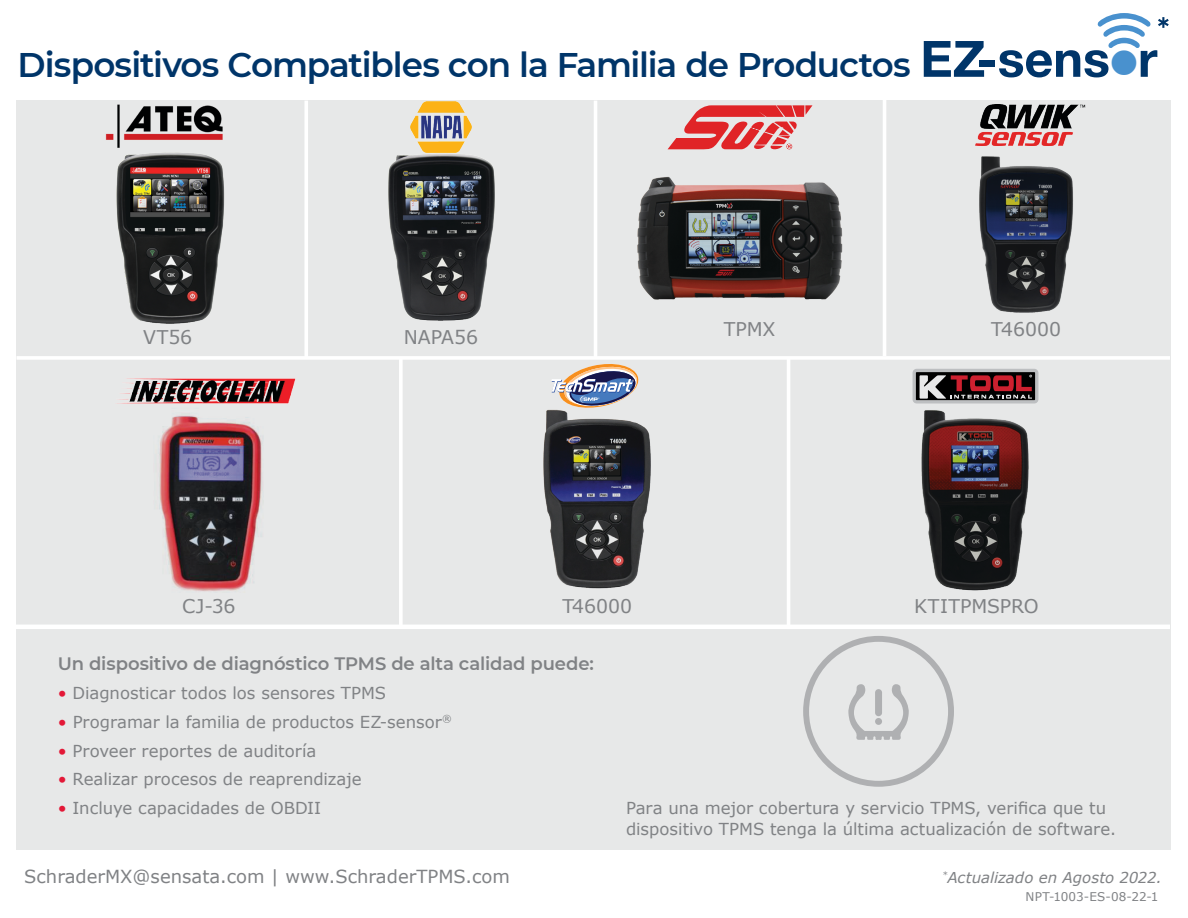
<style>
.page{position:relative;width:1188px;height:918px;background:#fff}
.page>*{position:absolute;margin:0;border:0;box-sizing:border-box;transform-origin:0 0}
.t1{font:700 50.1px "Helvetica Neue";color:#003569}
.t2{font:600 34.2px "Montserrat";letter-spacing:-.03em;color:#003569}
.t3{font:18.9px "Verdana";letter-spacing:-.005em;color:#808285}
.t4{font:600 18px "Montserrat";letter-spacing:-.01em;color:#808285}
.t5{font:18px "Verdana";color:#808285}
.t6{font:16.5px/21px "Verdana";color:#808285}
.t7{font:italic 15px "Verdana";color:#808285}
.t8{font:12px "Verdana";letter-spacing:.015em;color:#808285}
.s1{color:#4991ce}
.s2{color:#e31837}
</style>
<div class="page">
<svg style="left:1097px;top:13px;width:54px;height:35px"></svg>
<div style="left:16px;top:100px;width:1156px;height:750px;background:#e7e8e8"></div>
<hr style="left:17px;top:356px;width:1153px;height:4px;background:#fff">
<img style="left:116px;top:152px;width:109px;height:172px">
<img style="left:388px;top:155px;width:107px;height:166px">
<img style="left:148px;top:403px;width:126px;height:189px">
<img style="left:637px;top:177px;width:206px;height:122px">
<img style="left:921px;top:410px;width:108px;height:181px">
<img style="left:105px;top:104px;width:118px;height:44px">
<svg style="left:551px;top:364px;width:87px;height:43px"></svg>
<img style="left:119px;top:378px;width:176px;height:25px">
<img style="left:407px;top:101px;width:67px;height:56px">
<hr style="left:15px;top:625px;width:1155px;height:4px;background:#fff">
<svg style="left:1158px;top:17px;width:11px;height:11px"></svg>
<hr style="left:399px;top:358px;width:4px;height:267px;background:#fff">
<hr style="left:304px;top:101px;width:4px;height:257px;background:#fff">
<hr style="left:594px;top:101px;width:3px;height:257px;background:#fff">
<img style="left:979px;top:156px;width:94px;height:157px">
<img style="left:543px;top:407px;width:108px;height:182px">
<hr style="left:883px;top:99px;width:3px;height:257px;background:#fff">
<hr style="left:787px;top:358px;width:3px;height:271px;background:#fff">
<img style="left:975px;top:105px;width:111px;height:41px">
<svg style="left:913px;top:369px;width:125px;height:34px;background:#6b4c50"></svg>
<svg style="left:803px;top:636px;width:151px;height:151px"></svg>
<svg style="left:668px;top:105px;width:144px;height:44px"></svg>
<p class="t2" style="left:18px;top:41px;width:894px">Dispositivos Compatibles con la Familia de Productos</p>
<p class="t1" style="left:920px;top:20px;width:239px">EZ-sens<span class="s1">■</span>r</p>
<p class="t3" style="left:143px;top:325px;width:51px">VT56</p>
<p class="t3" style="left:404px;top:325px;width:76px">NAPA56</p>
<p class="t3" style="left:724px;top:317px;width:53px">TPMX</p>
<p class="t3" style="left:182px;top:594px;width:55px">CJ-36</p>
<p class="t3" style="left:562px;top:594px;width:71px">T46000</p>
<p class="t3" style="left:991px;top:317px;width:71px">T46000</p>
<p class="t3" style="left:914px;top:594px;width:126px">KTITPMSPRO</p>
<p class="t4" style="left:58px;top:651px;width:538px">Un dispositivo de diagnóstico TPMS de alta calidad puede:</p>
<p class="t6" style="left:58px;top:683px;width:330px"><span class="s2">•</span> Diagnosticar todos los sensores TPMS</p>
<p class="t6" style="left:58px;top:711px;width:395px"><span class="s2">•</span> Programar la familia de productos EZ-sensor<sup>®</sup></p>
<p class="t6" style="left:58px;top:740px;width:260px"><span class="s2">•</span> Proveer reportes de auditoría</p>
<p class="t6" style="left:58px;top:769px;width:305px"><span class="s2">•</span> Realizar procesos de reaprendizaje</p>
<p class="t6" style="left:58px;top:798px;width:265px"><span class="s2">•</span> Incluye capacidades de OBDII</p>
<p class="t6" style="left:626px;top:797px;width:492px">Para una mejor cobertura y servicio TPMS, verifica que tu dispositivo TPMS tenga la última actualización de software.</p>
<p class="t5" style="left:24px;top:865px;width:487px">SchraderMX@sensata.com | www.SchraderTPMS.com</p>
<p class="t7" style="left:942px;top:868px;width:221px"><sup>*</sup>Actualizado en Agosto 2022.</p>
<p class="t8" style="left:1026px;top:889px;width:134px">NPT-1003-ES-08-22-1</p>
</div>
